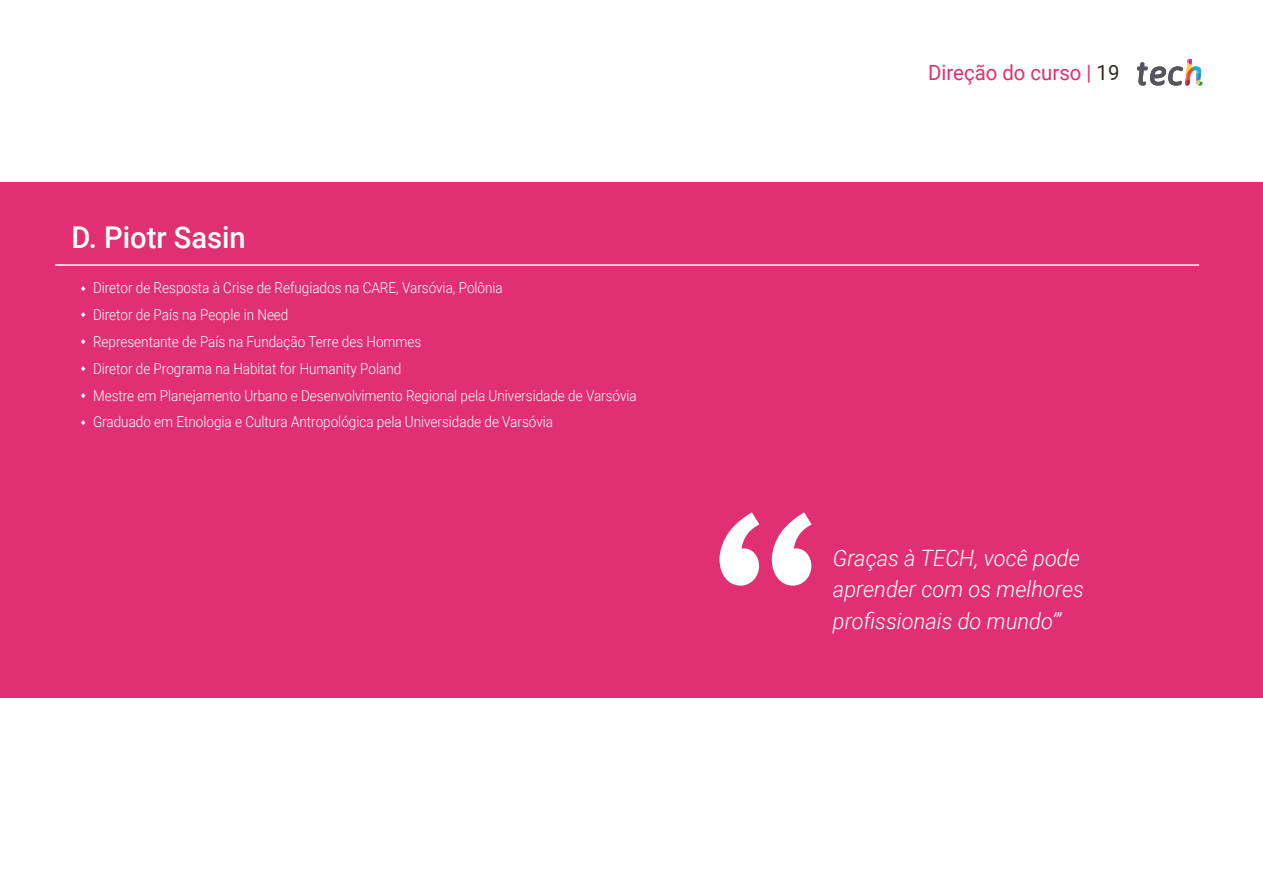
<style>
.page{position:relative;width:1263px;height:893px;background:#fff}
.page>*{position:absolute;margin:0;border:0;box-sizing:border-box;transform-origin:0 0}
.t1{font:500 30px "Roboto";color:#fff}
.t2{font:italic 300 22.5px/31.5px "Roboto";color:#fff}
.t3{font:21px "Roboto";color:#e03073}
.t4{font:300 15px/26.7px "Roboto";color:#fff;scale:.9 1}
.s1{color:#312e20}
</style>
<div class="page">
<div style="left:0;top:182px;width:1263px;height:516px;background:#e03073"></div>
<hr style="left:55px;top:264px;width:1144px;height:2px;background:#fff">
<svg style="left:719px;top:512px;width:93px;height:74px"></svg>
<svg style="left:1137px;top:59px;width:65px;height:27px"></svg>
<h1 class="t1" style="left:71px;top:216px;width:176px">D. Piotr Sasin</h1>
<p class="t4" style="left:93px;top:274px;width:606px">Diretor de Resposta à Crise de Refugiados na CARE, Varsóvia, Polônia<br>Diretor de País na People in Need<br>Representante de País na Fundação Terre des Hommes<br>Diretor de Programa na Habitat for Humanity Poland<br>Mestre em Planejamento Urbano e Desenvolvimento Regional pela Universidade de Varsóvia Graduado em Etnologia e Cultura Antropológica pela Universidade de Varsóvia</p>
<h3 class="t3" style="left:928px;top:57px;width:193px">Direção do curso | <span class="s1">19</span></h3>
<h2 class="t2" style="left:833px;top:541px;width:252px">Graças à TECH, você pode aprender com os melhores profissionais do mundo’”</h2>
</div>
